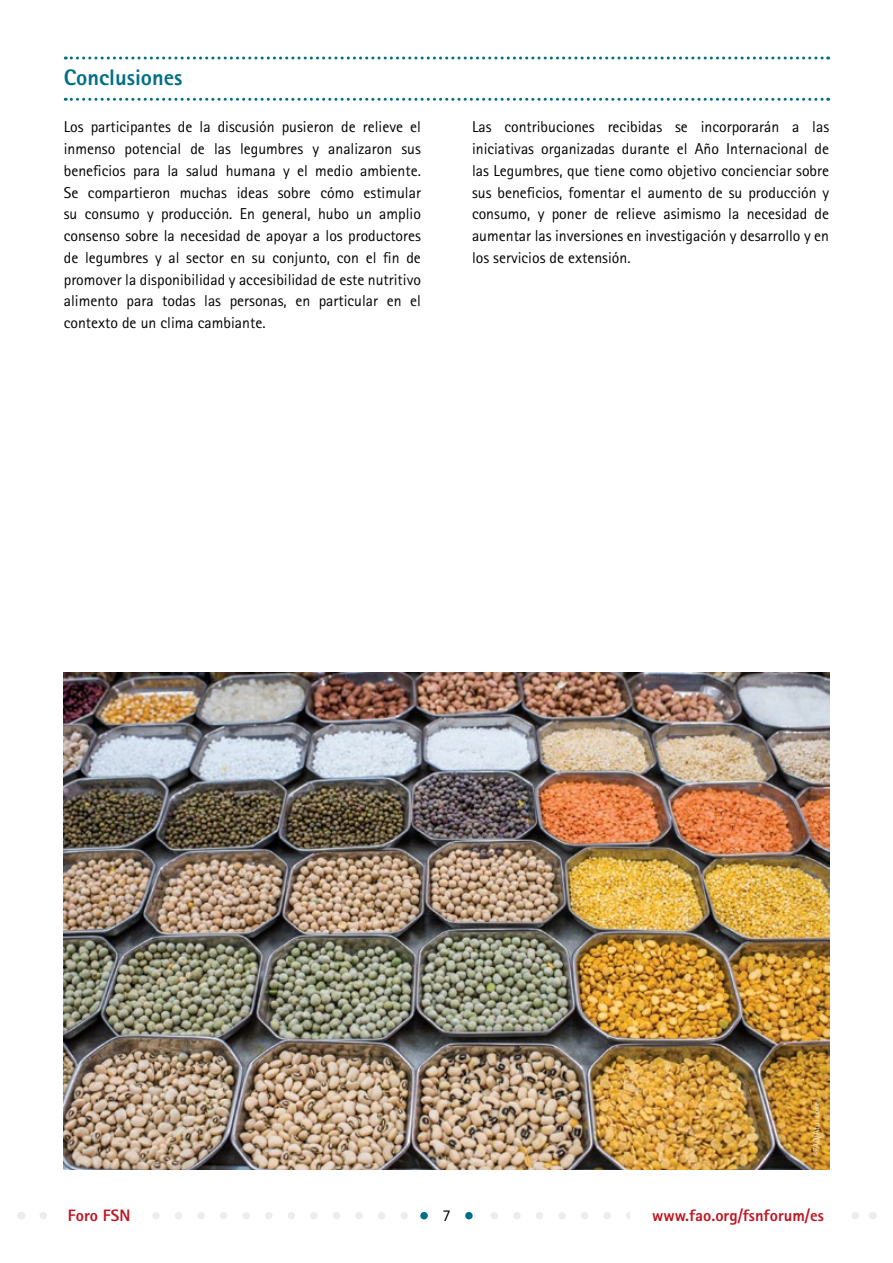
<style>
.page{position:relative;width:893px;height:1263px;background:#fff}
.page>*{position:absolute;margin:0;border:0;box-sizing:border-box;transform-origin:0 0}
.t1{font:800 22.5px "Rotis Sans Serif Std";color:#006f85}
.t2{font:800 16.5px "Rotis Sans Serif Std";color:#be1622}
.t3{font:16.5px "Rotis Sans Serif Std";color:#000}
.t4{font:15.75px/21.8px "Rotis Sans Serif Std";color:#000;text-align:justify}
.t5{font:9px "Rotis Sans Serif Std";color:#fff}
</style>
<div class="page">
<svg style="left:43px;top:1212px;width:816px;height:7px"></svg>
<div style="left:419px;top:1204px;width:55px;height:23px;background:#fff"></div>
<div style="left:420px;top:1212px;width:8px;height:7px;background:#006f85;border-radius:50%"></div>
<div style="left:465px;top:1212px;width:8px;height:7px;background:#006f85;border-radius:50%"></div>
<div style="left:630px;top:1204px;width:216px;height:23px;background:#fff"></div>
<div style="left:47px;top:1204px;width:104px;height:23px;background:#fff"></div>
<svg style="left:65px;top:57px;width:764px;height:3px"></svg>
<svg style="left:65px;top:98px;width:764px;height:3px"></svg>
<img style="left:64px;top:673px;width:765px;height:496px">
<h1 class="t1" style="left:64px;top:63px;width:120px">Conclusiones</h1>
<p class="t4" style="left:64px;top:116px;width:359px">Los participantes de la discusión pusieron de relieve el inmenso potencial de las legumbres y analizaron sus beneficios para la salud humana y el medio ambiente.<br>Se compartieron muchas ideas sobre cómo estimular su consumo y producción. En general, hubo un amplio consenso sobre la necesidad de apoyar a los productores de legumbres y al sector en su conjunto, con el fin de promover la disponibilidad y accesibilidad de este nutritivo alimento para todas las personas, en particular en el contexto de un clima cambiante.</p>
<p class="t4" style="left:472px;top:116px;width:359px">Las contribuciones recibidas se incorporarán a las iniciativas organizadas durante el Año Internacional de las Legumbres, que tiene como objetivo concienciar sobre sus beneficios, fomentar el aumento de su producción y consumo, y poner de relieve asimismo la necesidad de aumentar las inversiones en investigación y desarrollo y en los servicios de extensión.</p>
<p class="t5" style="left:811px;top:1156px;width:56px;rotate:-90deg">©FAO/Atul Loke</p>
<p class="t2" style="left:68px;top:1205px;width:64px">Foro FSN</p>
<p class="t3" style="left:442px;top:1206px;width:10px">7</p>
<p class="t2" style="left:652px;top:1205px;width:173px">www.fao.org/fsnforum/es</p>
</div>
